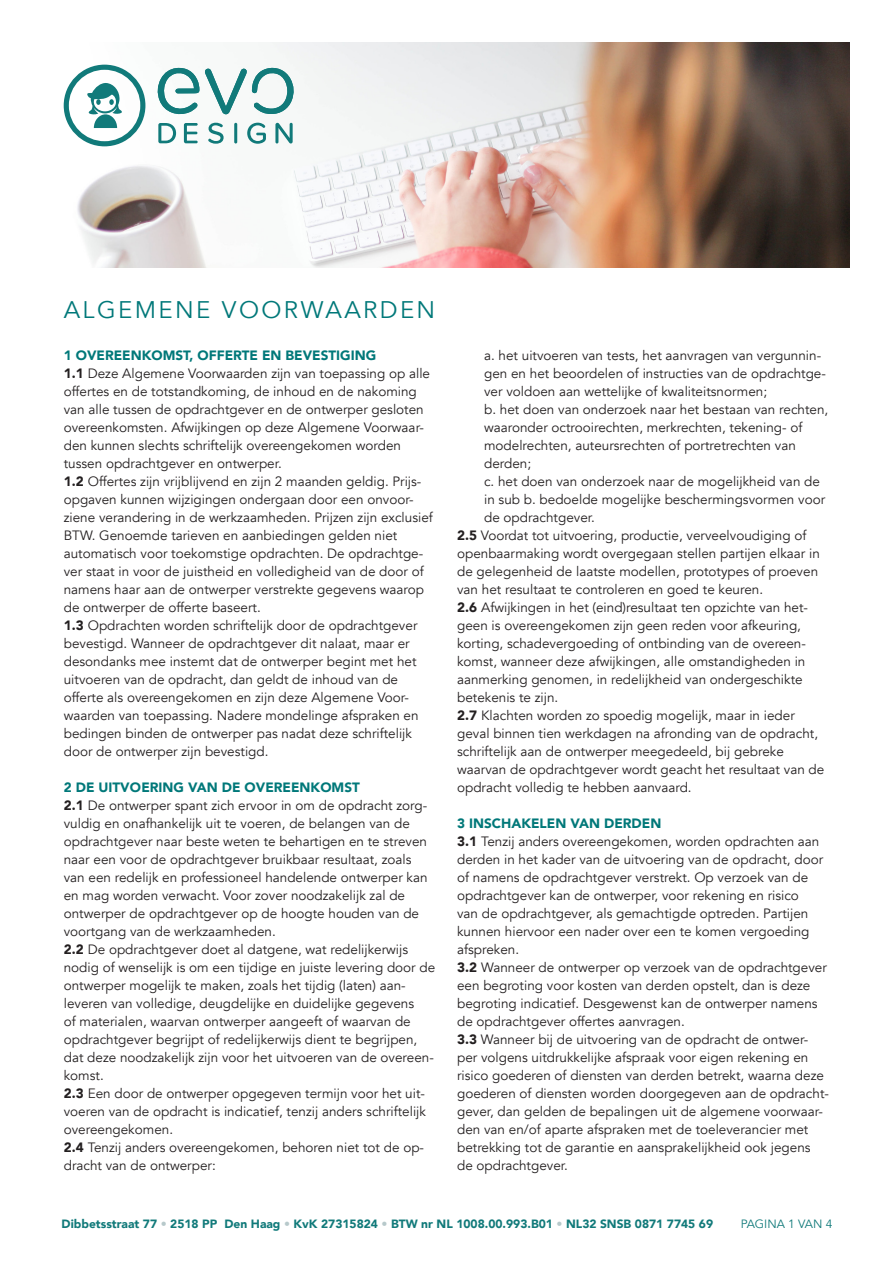
<style>
.page{position:relative;width:893px;height:1263px;background:#fff}
.page>*{position:absolute;margin:0;border:0;box-sizing:border-box;transform-origin:0 0}
.pagina_kop{font:24px "Avenir";letter-spacing:.1em;color:#007879}
.Normaal{font:13.5px/18px "Avenir";color:#231f20}
.koppen{font:900 13.5px "Avenir";color:#007879}
.t1{font:900 12px "Avenir";color:#117a7a}
.t2{font:12px "Avenir";color:#117a7a}
.s1{font-weight:900}
.s2{color:#b7c9cb}
</style>
<div class="page">
<img style="left:77px;top:43px;width:772px;height:224px">
<svg style="left:64px;top:65px;width:81px;height:81px"></svg>
<svg style="left:157px;top:66px;width:138px;height:49px"></svg>
<svg style="left:158px;top:123px;width:18px;height:20px"></svg>
<svg style="left:184px;top:123px;width:14px;height:20px"></svg>
<svg style="left:208px;top:123px;width:16px;height:21px"></svg>
<hr style="left:234px;top:123px;width:3px;height:20px;background:#117a7a">
<svg style="left:247px;top:123px;width:19px;height:21px"></svg>
<svg style="left:275px;top:123px;width:18px;height:20px"></svg>
<p class="pagina_kop" style="left:64px;top:296px;width:373px">ALGEMENE VOORWAARDEN</p>
<p class="koppen" style="left:64px;top:344px;width:314px">1 OVEREENKOMST, OFFERTE EN BEVESTIGING</p>
<p class="Normaal" style="left:64px;top:365px;width:368px"><span class="s1">1.1</span> Deze Algemene Voorwaarden zijn van toepassing op alle offertes en de totstandkoming, de inhoud en de nakoming van alle tussen de opdrachtgever en de ontwerper gesloten overeenkomsten. Afwijkingen op deze Algemene Voorwaar&shy;den kunnen slechts schriftelijk overeengekomen worden tussen opdrachtgever en ontwerper.</p>
<p class="Normaal" style="left:64px;top:473px;width:371px"><span class="s1">1.2</span> Offertes zijn vrijblijvend en zijn 2 maanden geldig. Prijs&shy;opgaven kunnen wijzigingen ondergaan door een onvoor&shy;ziene verandering in de werkzaamheden. Prijzen zijn exclusief BTW. Genoemde tarieven en aanbiedingen gelden niet automatisch voor toekomstige opdrachten. De opdrachtge&shy;ver staat in voor de juistheid en volledigheid van de door of namens haar aan de ontwerper verstrekte gegevens waarop de ontwerper de offerte baseert.</p>
<p class="Normaal" style="left:64px;top:617px;width:356px"><span class="s1">1.3</span> Opdrachten worden schriftelijk door de opdrachtgever bevestigd. Wanneer de opdrachtgever dit nalaat, maar er desondanks mee instemt dat de ontwerper begint met het uitvoeren van de opdracht, dan geldt de inhoud van de offerte als overeengekomen en zijn deze Algemene Voor&shy;waarden van toepassing. Nadere mondelinge afspraken en bedingen binden de ontwerper pas nadat deze schriftelijk door de ontwerper zijn bevestigd.</p>
<p class="koppen" style="left:64px;top:776px;width:298px">2 DE UITVOERING VAN DE OVEREENKOMST</p>
<p class="Normaal" style="left:64px;top:797px;width:365px"><span class="s1">2.1</span> De ontwerper spant zich ervoor in om de opdracht zorg&shy;vuldig en onafhankelijk uit te voeren, de belangen van de opdrachtgever naar beste weten te behartigen en te streven naar een voor de opdrachtgever bruikbaar resultaat, zoals van een redelijk en professioneel handelende ontwerper kan en mag worden verwacht. Voor zover noodzakelijk zal de ontwerper de opdrachtgever op de hoogte houden van de voortgang van de werkzaamheden.</p>
<p class="Normaal" style="left:64px;top:941px;width:373px"><span class="s1">2.2</span> De opdrachtgever doet al datgene, wat redelijkerwijs nodig of wenselijk is om een tijdige en juiste levering door de ontwerper mogelijk te maken, zoals het tijdig (laten) aan&shy;leveren van volledige, deugdelijke en duidelijke gegevens<br>of materialen, waarvan ontwerper aangeeft of waarvan de opdrachtgever begrijpt of redelijkerwijs dient te begrijpen, dat deze noodzakelijk zijn voor het uitvoeren van de overeen&shy;komst.</p>
<p class="Normaal" style="left:64px;top:1085px;width:364px;text-align:justify"><span class="s1">2.3</span> Een door de ontwerper opgegeven termijn voor het uit&shy;voeren van de opdracht is indicatief, tenzij anders schriftelijk overeengekomen.</p>
<p class="Normaal" style="left:64px;top:1139px;width:362px"><span class="s1">2.4</span> Tenzij anders overeengekomen, behoren niet tot de op&shy;dracht van de ontwerper:</p>
<p class="Normaal" style="left:484px;top:347px;width:343px">a. het uitvoeren van tests, het aanvragen van vergunnin&shy;gen en het beoordelen of instructies van de opdrachtge&shy;ver voldoen aan wettelijke of kwaliteitsnormen;</p>
<p class="Normaal" style="left:484px;top:401px;width:346px">b. het doen van onderzoek naar het bestaan van rechten, waaronder octrooirechten, merkrechten, tekening- of modelrechten, auteursrechten of portretrechten van derden;</p>
<p class="Normaal" style="left:484px;top:473px;width:343px">c. het doen van onderzoek naar de mogelijkheid van de in sub b. bedoelde mogelijke beschermingsvormen voor de opdrachtgever.</p>
<p class="Normaal" style="left:457px;top:527px;width:364px"><span class="s1">2.5</span> Voordat tot uitvoering, productie, verveelvoudiging of openbaarmaking wordt overgegaan stellen partijen elkaar in de gelegenheid de laatste modellen, prototypes of proeven van het resultaat te controleren en goed te keuren.</p>
<p class="Normaal" style="left:457px;top:599px;width:352px"><span class="s1">2.6</span> Afwijkingen in het (eind)resultaat ten opzichte van het&shy;geen is overeengekomen zijn geen reden voor afkeuring, korting, schadevergoeding of ontbinding van de overeen&shy;komst, wanneer deze afwijkingen, alle omstandigheden in aanmerking genomen, in redelijkheid van ondergeschikte betekenis te zijn.</p>
<p class="Normaal" style="left:457px;top:707px;width:369px"><span class="s1">2.7</span> Klachten worden zo spoedig mogelijk, maar in ieder geval binnen tien werkdagen na afronding van de opdracht, schriftelijk aan de ontwerper meegedeeld, bij gebreke waarvan de opdrachtgever wordt geacht het resultaat van de opdracht volledig te hebben aanvaard.</p>
<p class="koppen" style="left:457px;top:812px;width:206px">3 INSCHAKELEN VAN DERDEN</p>
<p class="Normaal" style="left:457px;top:833px;width:368px"><span class="s1">3.1</span> Tenzij anders overeengekomen, worden opdrachten aan derden in het kader van de uitvoering van de opdracht, door of namens de opdrachtgever verstrekt. Op verzoek van de opdrachtgever kan de ontwerper, voor rekening en risico van de opdrachtgever, als gemachtigde optreden. Partijen kunnen hiervoor een nader over een te komen vergoeding afspreken.</p>
<p class="Normaal" style="left:457px;top:959px;width:371px"><span class="s1">3.2</span> Wanneer de ontwerper op verzoek van de opdrachtgever een begroting voor kosten van derden opstelt, dan is deze begroting indicatief. Desgewenst kan de ontwerper namens de opdrachtgever offertes aanvragen.</p>
<p class="Normaal" style="left:457px;top:1031px;width:373px"><span class="s1">3.3</span> Wanneer bij de uitvoering van de opdracht de ontwer&shy;per volgens uitdrukkelijke afspraak voor eigen rekening en risico goederen of diensten van derden betrekt, waarna deze goederen of diensten worden doorgegeven aan de opdracht&shy;gever, dan gelden de bepalingen uit de algemene voorwaar&shy;den van en/of aparte afspraken met de toeleverancier met betrekking tot de garantie en aansprakelijkheid ook jegens de opdrachtgever.</p>
<p class="t1" style="left:62px;top:1214px;width:653px">Dibbetsstraat 77 <span class="s2">•</span> 2518 PP Den Haag <span class="s2">•</span> KvK 27315824 <span class="s2">•</span> BTW nr NL 1008.00.993.B01 <span class="s2">•</span> NL32 SNSB 0871 7745 69</p>
<p class="t2" style="left:741px;top:1217px;width:93px">PAGINA 1 VAN 4</p>
</div>
